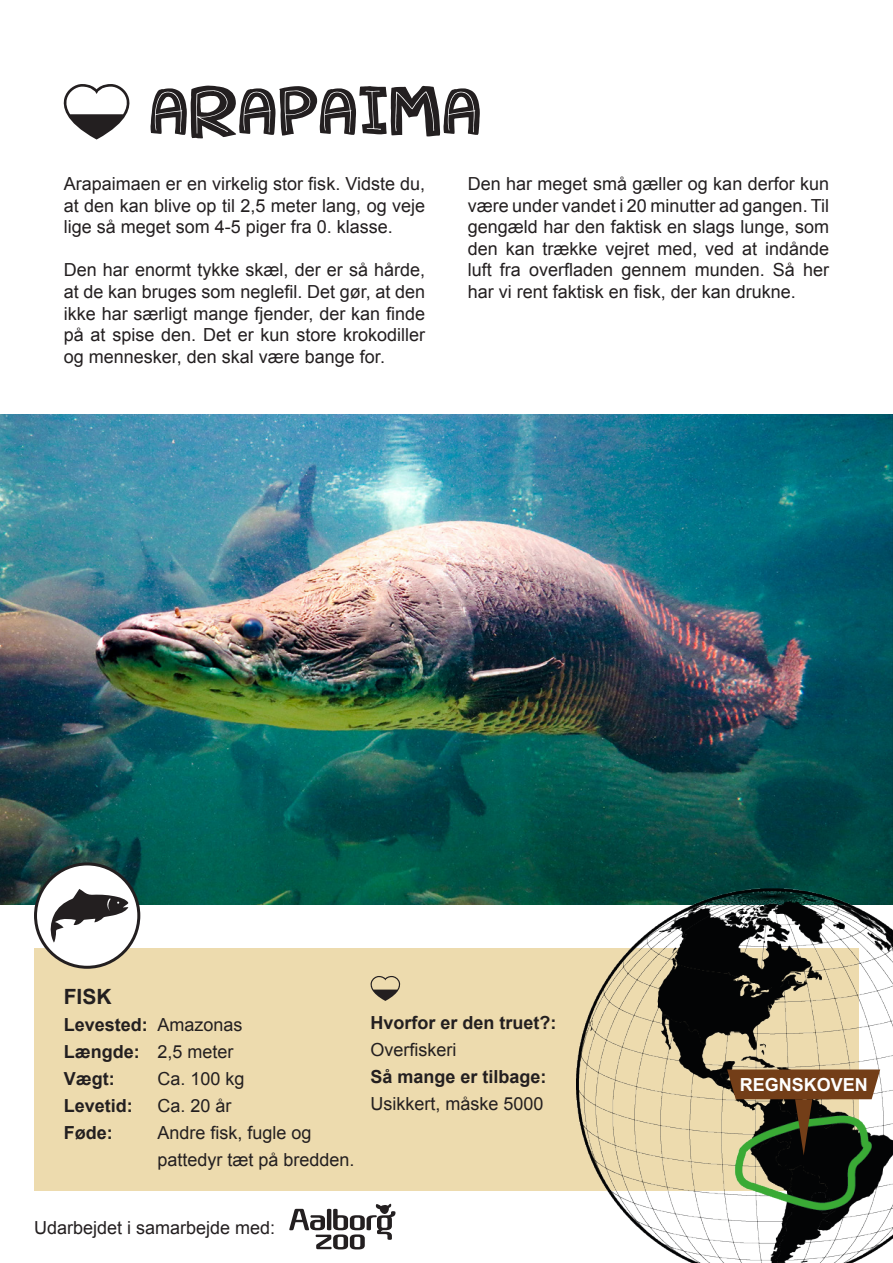
<style>
.page{position:relative;width:893px;height:1263px;background:#fff}
.page>*{position:absolute;margin:0;border:0;box-sizing:border-box;transform-origin:0 0}
.t1{font:90px "Jellygurp";color:#231f20}
.Brød{font:700 21px "Arial";color:#231f20}
.Brød-2{font:18px/21.6px "Arial";color:#231f20;text-align:justify}
.Brød-3{font:700 18px/27px "Arial";color:#231f20}
.t2{font:700 18px "Arial";color:#fff}
.s1{font-weight:400}
.s2{font-weight:700}
</style>
<div class="page">
<div style="left:34px;top:948px;width:825px;height:243px;background:#eddbae"></div>
<img style="left:0;top:415px;width:893px;height:489px">
<svg style="left:289px;top:1203px;width:106px;height:46px"></svg>
<div style="left:36px;top:864px;width:103px;height:103px;background:#fff;border-radius:50%"></div>
<div style="left:34px;top:862px;width:106px;height:107px;border:3px solid #231f20;border-radius:50%"></div>
<svg style="left:50px;top:889px;width:79px;height:53px"></svg>
<img style="left:576px;top:888px;width:317px;height:375px">
<svg style="left:727px;top:1069px;width:153px;height:86px"></svg>
<svg style="left:63px;top:84px;width:67px;height:56px"></svg>
<svg style="left:370px;top:976px;width:31px;height:25px"></svg>
<p class="t1" style="left:149px;top:63px;width:334px">ARAPAIMA</p>
<p class="Brød-2" style="left:64px;top:173px;width:363px">Arapaimaen er en virkelig stor fisk. Vidste du, at den kan blive op til 2,5 meter lang, og veje lige så meget som 4-5 piger fra 0. klasse.</p>
<p class="Brød-2" style="left:64px;top:259px;width:363px">Den har enormt tykke skæl, der er så hårde, at de kan bruges som neglefil. Det gør, at den ikke har særligt mange fjender, der kan finde på at spise den. Det er kun store krokodiller og mennesker, den skal være bange for.</p>
<p class="Brød-2" style="left:468px;top:173px;width:363px">Den har meget små gæller og kan derfor kun være under vandet i 20 minutter ad gangen. Til gengæld har den faktisk en slags lunge, som den kan trække vejret med, ved at indånde luft fra overfladen gennem munden. Så her har vi rent faktisk en fisk, der kan drukne.</p>
<p class="Brød" style="left:64px;top:983px;width:49px">FISK</p>
<p class="Brød-3" style="left:64px;top:1012px;width:180px">Levested: <span class="s1">Amazonas</span></p>
<p class="Brød-2" style="left:64px;top:1041px;width:171px"><span class="s2">Længde:</span> 2,5 meter</p>
<p class="Brød-3" style="left:64px;top:1066px;width:52px">Vægt:</p>
<p class="Brød-2" style="left:157px;top:1068px;width:89px">Ca. 100 kg</p>
<p class="Brød-3" style="left:64px;top:1093px;width:71px">Levetid:</p>
<p class="Brød-2" style="left:157px;top:1095px;width:76px">Ca. 20 år</p>
<p class="Brød-3" style="left:64px;top:1120px;width:50px">Føde:</p>
<p class="Brød-2" style="left:157px;top:1119px;width:199px;line-height:27px">Andre fisk, fugle og pattedyr tæt på bredden.</p>
<p class="Brød-3" style="left:371px;top:1009px;width:188px">Hvorfor er den truet?:<br><span class="s1">Overfiskeri</span></p>
<p class="Brød-2" style="left:371px;top:1063px;width:178px;line-height:27px"><span class="s2">Så mange er tilbage:<br></span>Usikkert, måske 5000</p>
<p class="Brød-2" style="left:34px;top:1216px;width:243px">Udarbejdet i samarbejde med:</p>
<p class="t2" style="left:740px;top:1073px;width:130px">REGNSKOVEN</p>
</div>
